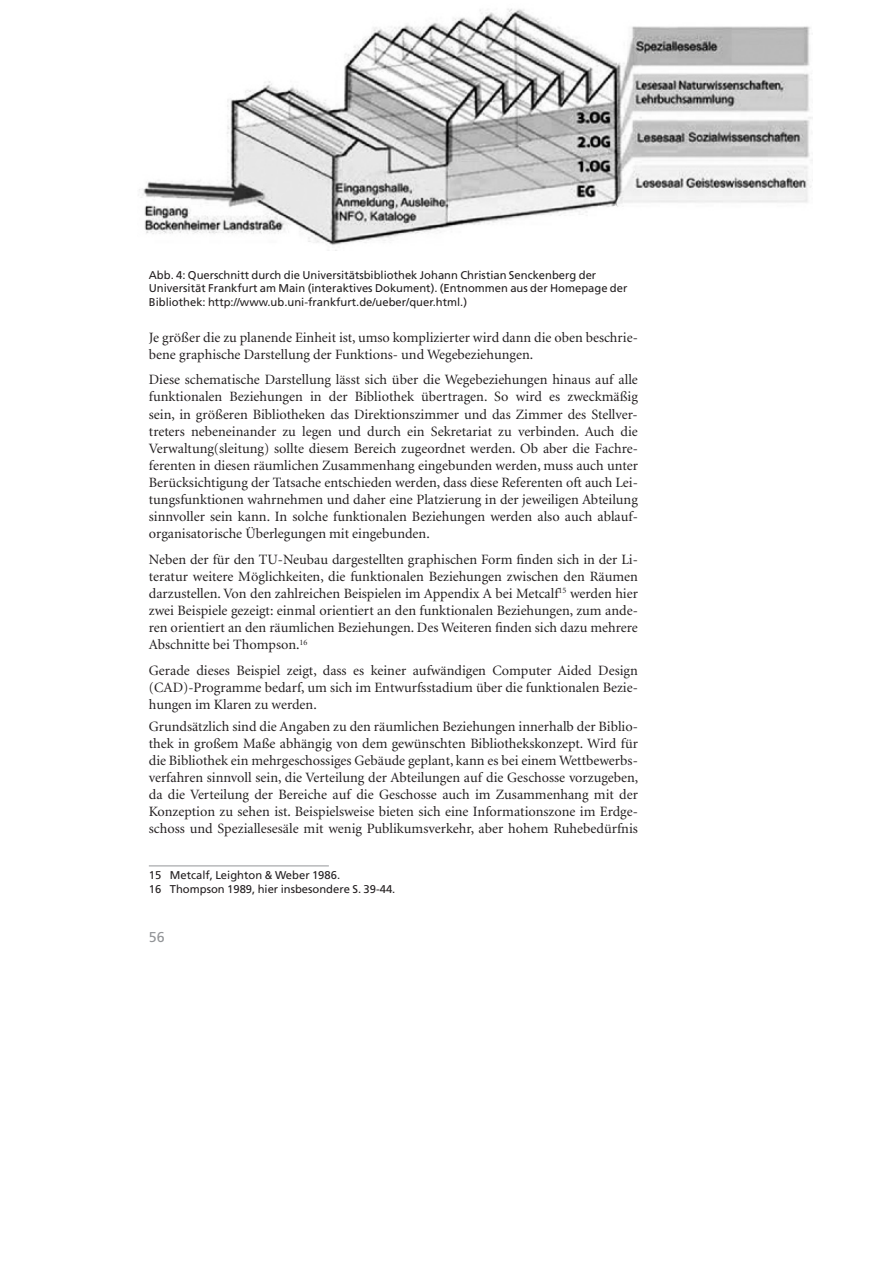
<style>
.page{position:relative;width:893px;height:1263px;background:#fff}
.page>*{position:absolute;margin:0;border:0;box-sizing:border-box;transform-origin:0 0}
.t1{font:14.25px/17.1px "Minion";color:#231f20;text-align:justify}
.t2{font:14.25px "Frutiger";color:#939598}
.t3{font:11.25px/13.5px "Frutiger";color:#231f20}
</style>
<div class="page">
<hr style="left:149px;top:866px;width:180px;height:1px;background:#939598">
<img style="left:139px;top:8px;width:673px;height:243px">
<p class="t3" style="left:149px;top:269px;width:480px">Abb. 4: Querschnitt durch die Universitätsbibliothek Johann Christian Senckenberg der<br>Universität Frankfurt am Main (interaktives Dokument). (Entnommen aus der Homepage der<br>Bibliothek: http://www.ub.uni-frankfurt.de/ueber/quer.html.)</p>
<p class="t1" style="left:149px;top:330px;width:491px">Je größer die zu planende Einheit ist, umso komplizierter wird dann die oben beschrie&shy;bene graphische Darstellung der Funktions - und Wegebeziehungen .</p>
<p class="t1" style="left:149px;top:372px;width:491px">Diese schematische Darstellung lässt sich über die Wegebeziehungen hinaus auf alle funktionalen Beziehungen in der Bibliothek übertragen. So wird es zweckmäßig sein, in größeren Bibliotheken das Direktionszimmer und das Zimmer des Stellver&shy;treters nebeneinander zu legen und durch ein Sekretariat zu verbinden. Auch die Verwaltung(sleitung) sollte diesem Bereich zugeordnet werden. Ob aber die Fachre&shy;ferenten in diesen räumlichen Zusammenhang eingebunden werden, muss auch unter Berücksichtigung der Tatsache entschieden werden, dass diese Referenten oft auch Lei&shy;tungsfunktionen wahrnehmen und daher eine Platzierung in der jeweiligen Abteilung sinnvoller sein kann. In solche funktionalen Beziehungen werden also auch ablauf&shy;organisatorische Überlegungen mit eingebunden.</p>
<p class="t1" style="left:149px;top:552px;width:491px">Neben der für den TU-Neubau dargestellten graphischen Form finden sich in der Li&shy;teratur weitere Möglichkeiten, die funktionalen Beziehungen zwischen den Räumen darzustellen. Von den zahlreichen Beispielen im Appendix A bei Metcalf<sup>15</sup> werden hier zwei Beispiele gezeigt: einmal orientiert an den funktionalen Beziehungen, zum ande&shy;ren orientiert an den räumlichen Beziehungen. Des Weiteren finden sich dazu mehrere Abschnitte bei Thompson.<sup>16</sup></p>
<p class="t1" style="left:149px;top:663px;width:491px">Gerade dieses Beispiel zeigt, dass es keiner aufwändigen Computer Aided Design (CAD)-Programme bedarf, um sich im Entwurfsstadium über die funktionalen Bezie&shy;hungen im Klaren zu werden.</p>
<p class="t1" style="left:149px;top:719px;width:491px">Grundsätzlich sind die Angaben zu den räumlichen Beziehungen innerhalb der Biblio&shy;thek in großem Maße abhängig von dem gewünschten Biblio thekskonzept. Wird für die Bibliothek ein mehrgeschossiges Gebäude geplant, kann es bei einem Wettbewerbs&shy;verfahren sinnvoll sein, die Verteilung der Abteilungen auf die Geschosse vorzugeben, da die Verteilung der Bereiche auf die Geschosse auch im Zusammenhang mit der Konzeption zu sehen ist. Beispielsweise bieten sich eine Informationszone im Erdge&shy;schoss und Speziallesesäle mit wenig Publikumsverkehr, aber hohem Ruhebedürfnis</p>
<p class="t3" style="left:149px;top:870px;width:248px">15 Metcalf, Leighton &amp; Weber 1986.<br>16 Thompson 1989, hier insbesondere S. 39-44.</p>
<p class="t2" style="left:149px;top:932px;width:17px">56</p>
</div>
